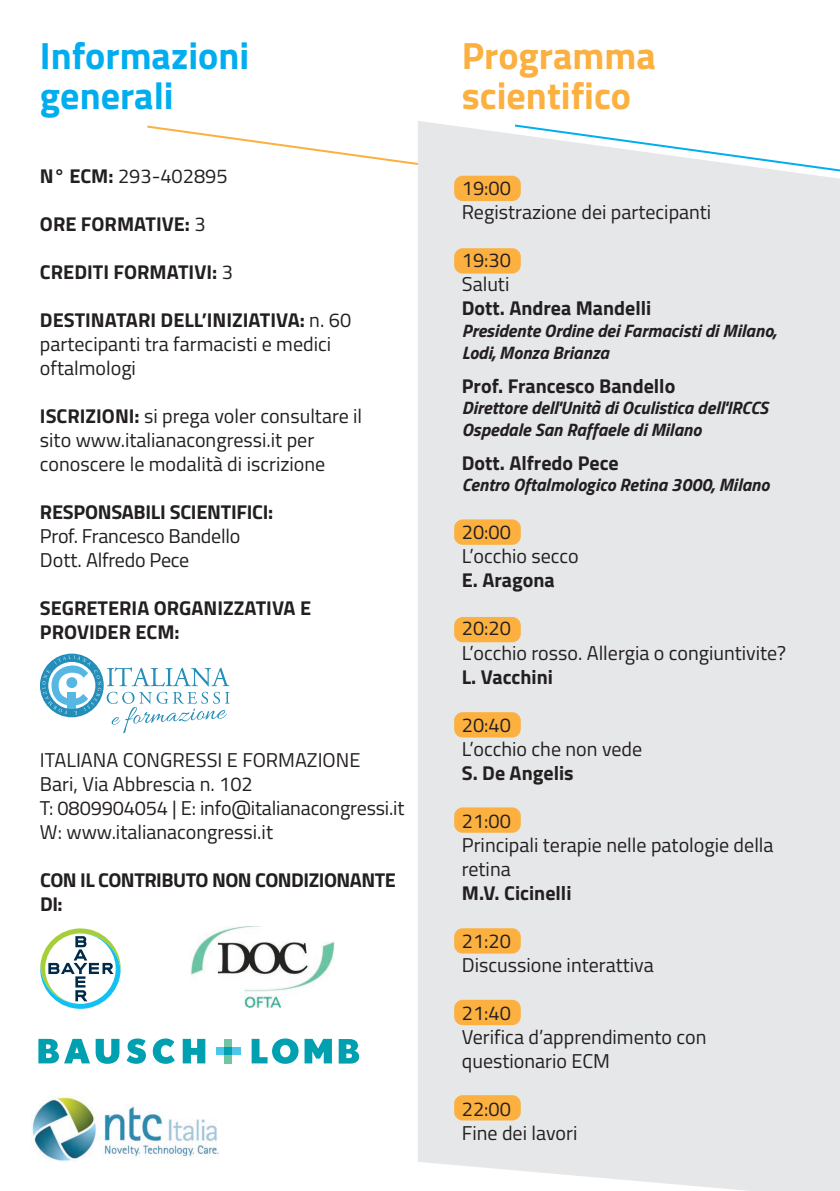
<style>
.page{position:relative;width:840px;height:1191px;background:#fff}
.page>*{position:absolute;margin:0;border:0;box-sizing:border-box;transform-origin:0 0}
.t1{font:700 38px/40px "Titillium";color:#00aeef}
.t2{font:700 38px/40px "Titillium";color:#fbb03f}
.t3{font:20px/24px "Titillium";color:#231f20}
.t4{font:700 20px/24px "Titillium";color:#231f20}
.t5{font:700 20px/24px "Titillium";letter-spacing:-.025em;color:#231f20}
.t6{font:italic 700 18px/21.6px "Titillium";color:#231f20}
.s1{font-weight:700}
.s2{font-weight:400}
</style>
<div class="page">
<svg style="left:147px;top:125px;width:270px;height:40px"></svg>
<div style="left:417px;top:121px;width:422px;height:1070px;background:#e6e7e9"></div>
<svg style="left:40px;top:653px;width:189px;height:80px"></svg>
<div style="left:454px;top:176px;width:66px;height:25px;background:#fbb03f;border-radius:9px"></div>
<div style="left:454px;top:248px;width:66px;height:25px;background:#fbb03f;border-radius:9px"></div>
<div style="left:454px;top:519px;width:66px;height:26px;background:#fbb03f;border-radius:9px"></div>
<div style="left:454px;top:617px;width:66px;height:25px;background:#fbb03f;border-radius:9px"></div>
<div style="left:454px;top:712px;width:66px;height:25px;background:#fbb03f;border-radius:9px"></div>
<div style="left:454px;top:807px;width:66px;height:25px;background:#fbb03f;border-radius:9px"></div>
<div style="left:454px;top:928px;width:66px;height:25px;background:#fbb03f;border-radius:9px"></div>
<div style="left:454px;top:999px;width:66px;height:26px;background:#fbb03f;border-radius:9px"></div>
<div style="left:454px;top:1095px;width:66px;height:25px;background:#fbb03f;border-radius:9px"></div>
<svg style="left:512px;top:123px;width:327px;height:51px"></svg>
<svg style="left:40px;top:928px;width:81px;height:80px"></svg>
<img style="left:191px;top:926px;width:143px;height:81px">
<svg style="left:38px;top:1038px;width:52px;height:25px"></svg>
<svg style="left:96px;top:1038px;width:23px;height:25px"></svg>
<svg style="left:126px;top:1038px;width:20px;height:25px"></svg>
<svg style="left:153px;top:1038px;width:22px;height:25px"></svg>
<svg style="left:183px;top:1038px;width:22px;height:25px"></svg>
<svg style="left:251px;top:1038px;width:47px;height:25px"></svg>
<svg style="left:304px;top:1038px;width:28px;height:25px"></svg>
<div style="left:224px;top:1039px;width:8px;height:9px;background:#70c6a2"></div>
<div style="left:224px;top:1055px;width:8px;height:8px;background:#70c6a2"></div>
<div style="left:216px;top:1047px;width:8px;height:8px;background:#4dc7e9"></div>
<div style="left:232px;top:1047px;width:8px;height:8px;background:#4dc7e9"></div>
<div style="left:224px;top:1047px;width:8px;height:8px;background:#00a0b0"></div>
<svg style="left:338px;top:1039px;width:21px;height:24px"></svg>
<img style="left:32px;top:1097px;width:187px;height:64px">
<h1 class="t1" style="left:40px;top:34px;width:211px">Informazioni generali</h1>
<p class="t3" style="left:40px;top:163px;width:189px"><span class="s1">N° ECM:</span> 293-402895</p>
<p class="t4" style="left:40px;top:211px;width:167px">ORE FORMATIVE: <span class="s2">3</span></p>
<p class="t4" style="left:40px;top:259px;width:194px">CREDITI FORMATIVI: <span class="s2">3</span></p>
<p class="t3" style="left:40px;top:307px;width:312px"><span class="s1">DESTINATARI DELL’INIZIATIVA:</span> n. 60 partecipanti tra farmacisti e medici oftalmologi</p>
<p class="t3" style="left:40px;top:403px;width:323px"><span class="s1">ISCRIZIONI:</span> si prega voler consultare il sito www.italianacongressi.it per conoscere le modalità di iscrizione</p>
<p class="t4" style="left:40px;top:499px;width:235px">RESPONSABILI SCIENTIFICI:</p>
<p class="t3" style="left:40px;top:523px;width:202px">Prof. Francesco Bandello<br>Dott. Alfredo Pece</p>
<p class="t4" style="left:40px;top:595px;width:272px">SEGRETERIA ORGANIZZATIVA E<br>PROVIDER ECM:</p>
<p class="t3" style="left:40px;top:746px;width:366px">ITALIANA CONGRESSI E FORMAZIONE<br>Bari, Via Abbrescia n. 102<br>T: 0809904054 | E: info@italianacongressi.it W: www.italianacongressi.it</p>
<p class="t5" style="left:40px;top:866px;width:357px">CON IL CONTRIBUTO NON CONDIZIONANTE<br>DI:</p>
<h1 class="t2" style="left:461px;top:34px;width:195px">Programma scientifico</h1>
<p class="t3" style="left:461px;top:175px;width:251px">19:00<br>Registrazione dei partecipanti</p>
<p class="t3" style="left:461px;top:247px;width:51px">19:30<br>Saluti</p>
<p class="t4" style="left:461px;top:295px;width:191px">Dott. Andrea Mandelli</p>
<p class="t6" style="left:461px;top:319px;width:316px">Presidente Ordine dei Farmacisti di Milano,<br>Lodi, Monza Brianza</p>
<p class="t4" style="left:461px;top:372px;width:215px">Prof. Francesco Bandello</p>
<p class="t6" style="left:461px;top:396px;width:308px">Direttore dell'Unità di Oculistica dell'IRCCS<br>Ospedale San Raffaele di Milano</p>
<p class="t4" style="left:461px;top:450px;width:158px">Dott. Alfredo Pece</p>
<p class="t6" style="left:461px;top:473px;width:309px">Centro Oftalmologico Retina 3000, Milano</p>
<p class="t3" style="left:461px;top:519px;width:118px">20:00<br>L’occhio secco</p>
<p class="t4" style="left:461px;top:567px;width:94px">E. Aragona</p>
<p class="t3" style="left:461px;top:615px;width:325px">20:20<br>L’occhio rosso. Allergia o congiuntivite?</p>
<p class="t4" style="left:461px;top:663px;width:92px">L. Vacchini</p>
<p class="t3" style="left:461px;top:711px;width:182px">20:40<br>L’occhio che non vede</p>
<p class="t4" style="left:461px;top:759px;width:113px">S. De Angelis</p>
<p class="t3" style="left:461px;top:807px;width:313px">21:00<br>Principali terapie nelle patologie della retina</p>
<p class="t4" style="left:461px;top:879px;width:111px">M.V. Cicinelli</p>
<p class="t3" style="left:461px;top:927px;width:193px">21:20<br>Discussione interattiva</p>
<p class="t3" style="left:461px;top:999px;width:246px">21:40<br>Verifica d’apprendimento con questionario ECM</p>
<p class="t3" style="left:461px;top:1095px;width:117px">22:00<br>Fine dei lavori</p>
</div>
